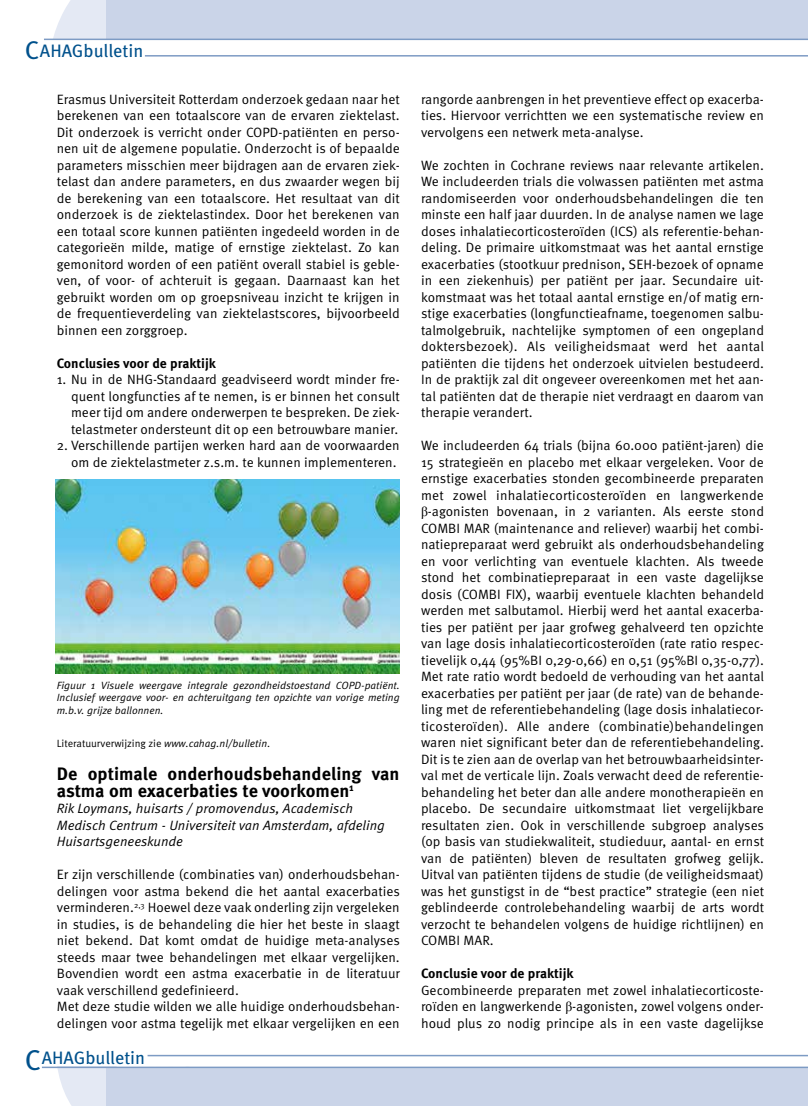
<style>
.page{position:relative;width:808px;height:1106px;background:#fff}
.page>*{position:absolute;margin:0;border:0;box-sizing:border-box;transform-origin:0 0}
.t1{font:700 18px/16.5px "Meta OT";color:#000}
.t2{font:18px "Meta OT";color:#00518c}
.t3{font:13.5px/16.5px "Meta OT Norm";color:#000;text-align:justify}
.t4{font:13.5px/16.5px "Meta OT Norm Ita";color:#000}
.t5{font:700 13.5px "Meta OT";color:#000}
.t6{font:10.5px/12.6px "Meta OT Norm Ita";color:#000;text-align:justify}
.t7{font:10.5px "Meta OT Norm";color:#000}
.s1{font-size:25.5px}
.s2{font-family:"Meta OT Norm Ita"}
.s3{font-size:28.5px}
.s4{font-family:"Times New Roman"}
</style>
<div class="page">
<svg style="left:48px;top:0;width:59px;height:39px"></svg>
<svg style="left:55px;top:1068px;width:52px;height:38px"></svg>
<div style="left:107px;top:0;width:701px;height:39px;background:#cad4e8"></div>
<div style="left:107px;top:1067px;width:701px;height:39px;background:#cad4e8"></div>
<hr style="left:145px;top:55px;width:663px;height:2px;background:#7d9bc4">
<hr style="left:44px;top:39px;width:764px;height:1px;background:#7d9bc4">
<hr style="left:42px;top:1066px;width:766px;height:2px;background:#7d9bc4">
<hr style="left:148px;top:1054px;width:660px;height:2px;background:#7d9bc4">
<img style="left:55px;top:479px;width:345px;height:194px">
<h1 class="t2" style="left:25px;top:40px;width:120px"><span class="s1">C</span>AHAGbulletin</h1>
<p class="t3" style="left:57px;top:91px;width:345px">Erasmus Universiteit Rotterdam onderzoek gedaan naar het berekenen van een totaalscore van de ervaren ziektelast.<br>Dit onderzoek is verricht onder COPD-patiënten en perso&shy;nen uit de algemene populatie. Onderzocht is of bepaalde parameters misschien meer bijdragen aan de ervaren ziek&shy;telast dan andere parameters, en dus zwaarder wegen bij de berekening van een totaalscore. Het resultaat van dit onderzoek is de ziektelastindex. Door het berekenen van een totaal score kunnen patiënten ingedeeld worden in de categorieën milde, matige of ernstige ziektelast. Zo kan gemonitord worden of een patiënt overall stabiel is geble&shy;ven, of voor- of achteruit is gegaan. Daarnaast kan het gebruikt worden om op groepsniveau inzicht te krijgen in de frequentieverdeling van ziektelastscores, bijvoorbeeld binnen een zorggroep.</p>
<p class="t5" style="left:57px;top:355px;width:161px">Conclusies voor de praktijk</p>
<p class="t3" style="left:71px;top:371px;width:330px;text-indent:-14px">1. Nu in de NHG-Standaard geadviseerd wordt minder fre&shy;quent longfuncties af te nemen, is er binnen het consult meer tijd om andere onderwerpen te bespreken. De ziek&shy;telastmeter ondersteunt dit op een betrouwbare manier.</p>
<p class="t3" style="left:57px;top:437px;width:344px;text-align:right">2. Verschillende partijen werken hard aan de voorwaarden om de ziektelastmeter z.s.m. te kunnen implementeren.</p>
<p class="t6" style="left:57px;top:679px;width:344px">Figuur 1 Visuele weergave integrale gezondheidstoestand COPD-patiënt.<br>Inclusief weergave voor- en achteruitgang ten opzichte van vorige meting m.b.v. grijze ballonnen.</p>
<p class="t7" style="left:57px;top:737px;width:215px">Literatuurverwijzing zie <span class="s2">www.cahag.nl/bulletin</span>.</p>
<h1 class="t1" style="left:57px;top:766px;width:344px">De optimale onderhoudsbehandeling van astma om exacerbaties te voorkomen<sup>1</sup></h1>
<p class="t4" style="left:57px;top:800px;width:330px">Rik Loymans, huisarts / promovendus, Academisch<br>Medisch Centrum - Universiteit van Amsterdam, afdeling<br>Huisartsgeneeskunde</p>
<p class="t3" style="left:57px;top:866px;width:345px;text-align:left">Er zijn verschillende (combinaties van) onderhoudsbehan&shy;delingen voor astma bekend die het aantal exacerbaties verminderen.<sup>2,3</sup> Hoewel deze vaak onderling zijn vergeleken in studies, is de behandeling die hier het beste in slaagt niet bekend. Dat komt omdat de huidige meta-analyses steeds maar twee behandelingen met elkaar vergelijken.<br>Bovendien wordt een astma exacerbatie in de literatuur vaak verschillend gedefinieerd.<br>Met deze studie wilden we alle huidige onderhoudsbehan&shy;delingen voor astma tegelijk met elkaar vergelijken en een</p>
<h1 class="t2" style="left:25px;top:1047px;width:122px"><span class="s3">C</span>AHAGbulletin</h1>
<p class="t3" style="left:421px;top:91px;width:344px">rangorde aanbrengen in het preventieve effect op exacerba&shy;ties. Hiervoor verrichtten we een systematische review en vervolgens een netwerk meta-analyse.</p>
<p class="t3" style="left:421px;top:157px;width:345px">We zochten in Cochrane reviews naar relevante artikelen.<br>We includeerden trials die volwassen patiënten met astma randomiseerden voor onderhoudsbehandelingen die ten minste een half jaar duurden. In de analyse namen we lage doses inhalatiecorticosteroïden (ICS) als referentie-behan&shy;deling. De primaire uitkomstmaat was het aantal ernstige exacerbaties (stootkuur prednison, SEH-bezoek of opname in een ziekenhuis) per patiënt per jaar. Secundaire uit&shy;komstmaat was het totaal aantal ernstige en/of matig ern&shy;stige exacerbaties (longfunctieafname, toegenomen salbu&shy;talmolgebruik, nachtelijke symptomen of een ongepland doktersbezoek). Als veiligheidsmaat werd het aantal patiënten die tijdens het onderzoek uitvielen bestudeerd.<br>In de praktijk zal dit ongeveer overeenkomen met het aan&shy;tal patiënten dat de therapie niet verdraagt en daarom van therapie verandert.</p>
<p class="t3" style="left:421px;top:437px;width:345px">We includeerden 64 trials (bijna 60.000 patiënt-jaren) die 15 strategieën en placebo met elkaar vergeleken. Voor de ernstige exacerbaties stonden gecombineerde preparaten met zowel inhalatiecorticosteroïden en langwerkende <span class="s4">β</span>-agonisten bovenaan, in 2 varianten. Als eerste stond COMBI MAR (maintenance and reliever) waarbij het combi&shy;natiepreparaat werd gebruikt als onderhoudsbehandeling en voor verlichting van eventuele klachten. Als tweede stond het combinatiepreparaat in een vaste dagelijkse dosis (COMBI FIX), waarbij eventuele klachten behandeld werden met salbutamol. Hierbij werd het aantal exacerba&shy;ties per patiënt per jaar grofweg gehalveerd ten opzichte van lage dosis inhalatiecorticosteroïden (rate ratio respec&shy;tievelijk 0,44 (95%BI 0,29-0,66) en 0,51 (95%BI 0,35-0,77).<br>Met rate ratio wordt bedoeld de verhouding van het aantal exacerbaties per patiënt per jaar (de rate) van de behande&shy;ling met de referentiebehandeling (lage dosis inhalatiecor&shy;ticosteroïden). Alle andere (combinatie)behandelingen waren niet significant beter dan de referentiebehandeling.<br>Dit is te zien aan de overlap van het betrouwbaarheidsinter&shy;val met de verticale lijn. Zoals verwacht deed de referentie&shy;behandeling het beter dan alle andere monotherapieën en placebo. De secundaire uitkomstmaat liet vergelijkbare resultaten zien. Ook in verschillende subgroep analyses (op basis van studiekwaliteit, studieduur, aantal- en ernst van de patiënten) bleven de resultaten grofweg gelijk.<br>Uitval van patiënten tijdens de studie (de veiligheidsmaat) was het gunstigst in de “best practice” strategie (een niet geblindeerde controlebehandeling waarbij de arts wordt verzocht te behandelen volgens de huidige richtlijnen) en COMBI MAR.</p>
<p class="t5" style="left:421px;top:965px;width:154px">Conclusie voor de praktijk</p>
<p class="t3" style="left:421px;top:982px;width:344px">Gecombineerde preparaten met zowel inhalatiecorticoste&shy;roïden en langwerkende <span class="s4">β</span>-agonisten, zowel volgens onder&shy;houd plus zo nodig principe als in een vaste dagelijkse</p>
</div>
